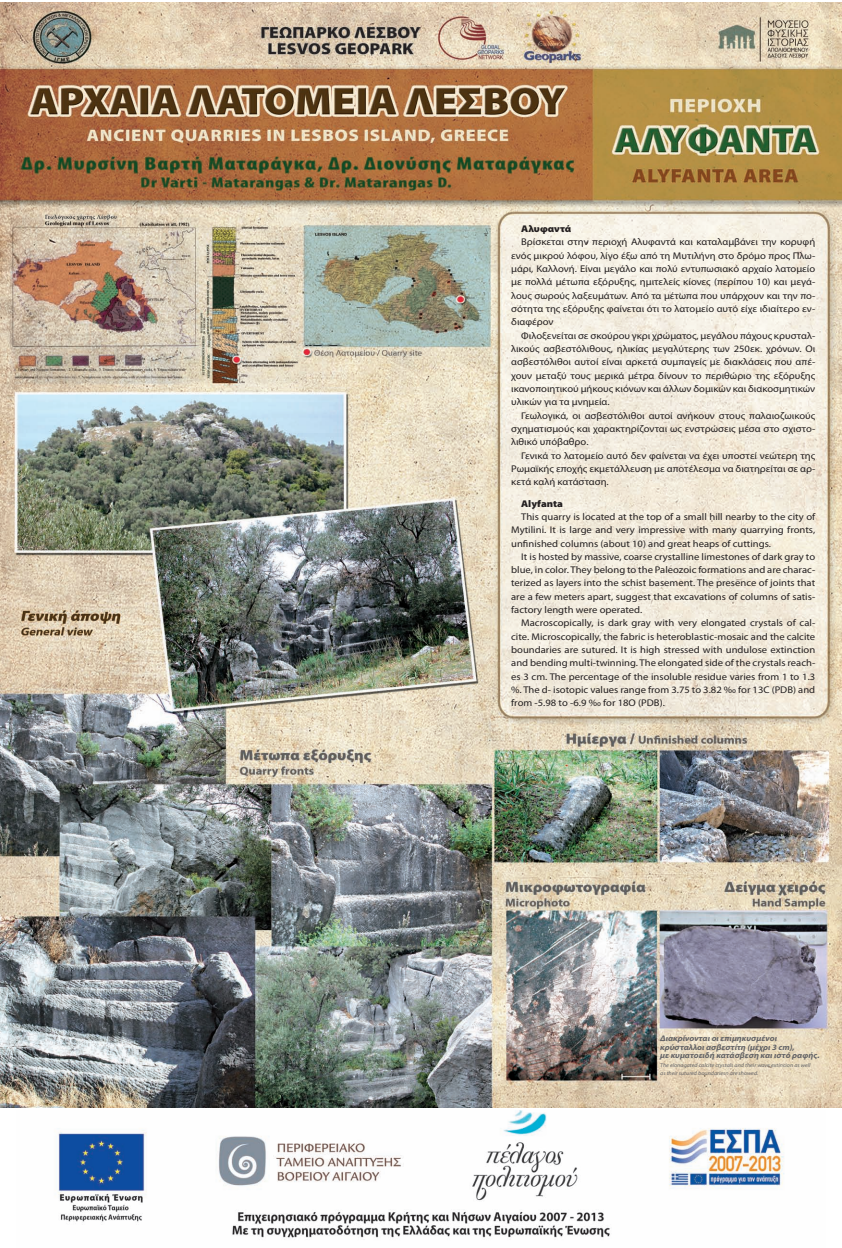
<style>
.page{position:relative;width:842px;height:1248px;background:#fff}
.page>*{position:absolute;margin:0;border:0;box-sizing:border-box;transform-origin:0 0}
.t1{font:9.7px "Myriad Pro";color:#231f20;scale:1.09 1}
.t2{font:900 9.7px "Myriad Pro";color:#231f20;scale:1.09 1}
.t3{font:italic 700 8.1px/8.4px "Myriad Pro";color:#636366;scale:1.09 1}
.t4{font:italic 5.5px/8.4px "Myriad Pro";color:#636366;scale:1.09 1}
</style>
<div class="page">
<img style="left:0;top:3px;width:842px;height:1104px">
<img style="left:58px;top:1110px;width:726px;height:130px">
<p class="t2" style="left:521px;top:222px;width:47px">Αλυφαντά</p>
<p class="t1" style="left:521px;top:236px;width:271px">Βρίσκεται στην περιοχή Αλυφαντά και καταλαμβάνει την κορυφή</p>
<p class="t1" style="left:511px;top:249px;width:280px">ενός μικρού λόφου, λίγο έξω από τη Μυτιλήνη στο δρόμο προς Πλω-</p>
<p class="t1" style="left:511px;top:263px;width:280px">μάρι, Καλλονή. Είναι μεγάλο και πολύ εντυπωσιακό αρχαίο λατομείο</p>
<p class="t1" style="left:511px;top:276px;width:280px">με πολλά μέτωπα εξόρυξης, ημιτελείς κίονες (περίπου 10) και μεγά-</p>
<p class="t1" style="left:511px;top:289px;width:280px">λους σωρούς λαξευμάτων. Από τα μέτωπα που υπάρχουν και την πο-</p>
<p class="t1" style="left:511px;top:303px;width:280px">σότητα της εξόρυξης φαίνεται ότι το λατομείο αυτό είχε ιδιαίτερο εν-</p>
<p class="t1" style="left:511px;top:316px;width:40px">διαφέρον</p>
<p class="t1" style="left:521px;top:329px;width:271px">Φιλοξενείται σε σκούρου γκρι χρώματος, μεγάλου πάχους κρυσταλ-</p>
<p class="t1" style="left:511px;top:343px;width:280px">λικούς ασβεστόλιθους, ηλικίας μεγαλύτερης των 250εκ. χρόνων. Οι</p>
<p class="t1" style="left:511px;top:356px;width:280px">ασβεστόλιθοι αυτοί είναι αρκετά συμπαγείς με διακλάσεις που απέ-</p>
<p class="t1" style="left:511px;top:369px;width:280px">χουν μεταξύ τους μερικά μέτρα δίνουν το περιθώριο της εξόρυξης</p>
<p class="t1" style="left:511px;top:382px;width:280px">ικανοποιητικού μήκους κιόνων και άλλων δομικών και διακοσμητικών</p>
<p class="t1" style="left:511px;top:396px;width:92px">υλικών για τα μνημεία.</p>
<p class="t1" style="left:521px;top:409px;width:271px">Γεωλογικά, οι ασβεστόλιθοι αυτοί ανήκουν στους παλαιοζωικούς</p>
<p class="t1" style="left:511px;top:422px;width:280px">σχηματισμούς και χαρακτηρίζονται ως ενστρώσεις μέσα στο σχιστο-</p>
<p class="t1" style="left:511px;top:436px;width:72px">λιθικό υπόβαθρο.</p>
<p class="t1" style="left:521px;top:449px;width:271px">Γενικά το λατομείο αυτό δεν φαίνεται να έχει υποστεί νεώτερη της</p>
<p class="t1" style="left:511px;top:462px;width:280px">Ρωμαϊκής εποχής εκμετάλλευση με αποτέλεσμα να διατηρείται σε αρ-</p>
<p class="t1" style="left:511px;top:476px;width:91px">κετά καλή κατάσταση.</p>
<p class="t2" style="left:521px;top:497px;width:40px">Alyfanta</p>
<p class="t1" style="left:521px;top:510px;width:271px">This quarry is located at the top of a small hill nearby to the city of</p>
<p class="t1" style="left:511px;top:524px;width:280px">Mytilini. It is large and very impressive with many quarrying fronts,</p>
<p class="t1" style="left:511px;top:537px;width:240px">unfinished columns (about 10) and great heaps of cuttings.</p>
<p class="t1" style="left:521px;top:550px;width:271px">It is hosted by massive, coarse crystalline limestones of dark gray to</p>
<p class="t1" style="left:511px;top:564px;width:280px">blue, in color. They belong to the Paleozoic formations and are charac-</p>
<p class="t1" style="left:511px;top:577px;width:280px">terized as layers into the schist basement. The presence of joints that</p>
<p class="t1" style="left:511px;top:590px;width:280px">are a few meters apart, suggest that excavations of columns of satis-</p>
<p class="t1" style="left:511px;top:603px;width:122px">factory length were operated.</p>
<p class="t1" style="left:521px;top:617px;width:271px">Macroscopically, is dark gray with very elongated crystals of cal-</p>
<p class="t1" style="left:511px;top:630px;width:280px">cite. Microscopically, the fabric is heteroblastic-mosaic and the calcite</p>
<p class="t1" style="left:511px;top:643px;width:280px">boundaries are sutured. It is high stressed with undulose extinction</p>
<p class="t1" style="left:511px;top:657px;width:280px">and bending multi-twinning. The elongated side of the crystals reach-</p>
<p class="t1" style="left:511px;top:670px;width:280px">es 3 cm. The percentage of the insoluble residue varies from 1 to 1.3</p>
<p class="t1" style="left:511px;top:683px;width:280px">%. The d- isotopic values range from 3.75 to 3.82 ‰ for 13C (PDB) and</p>
<p class="t1" style="left:511px;top:697px;width:142px">from -5.98 to -6.9 ‰ for 18O (PDB).</p>
<p class="t3" style="left:660px;top:1033px;width:148px">Διακρίνονται οι επιμηκυσμένοι κρύσταλλοι ασβεστίτη (μέχρι 3 cm),<br>με κυματοειδή κατάσβεση και ιστό ραφής.</p>
<p class="t4" style="left:660px;top:1060px;width:139px">The elonagated calcite crystals and their wave extincion as well as their sutured boundariesn are showed.</p>
</div>
